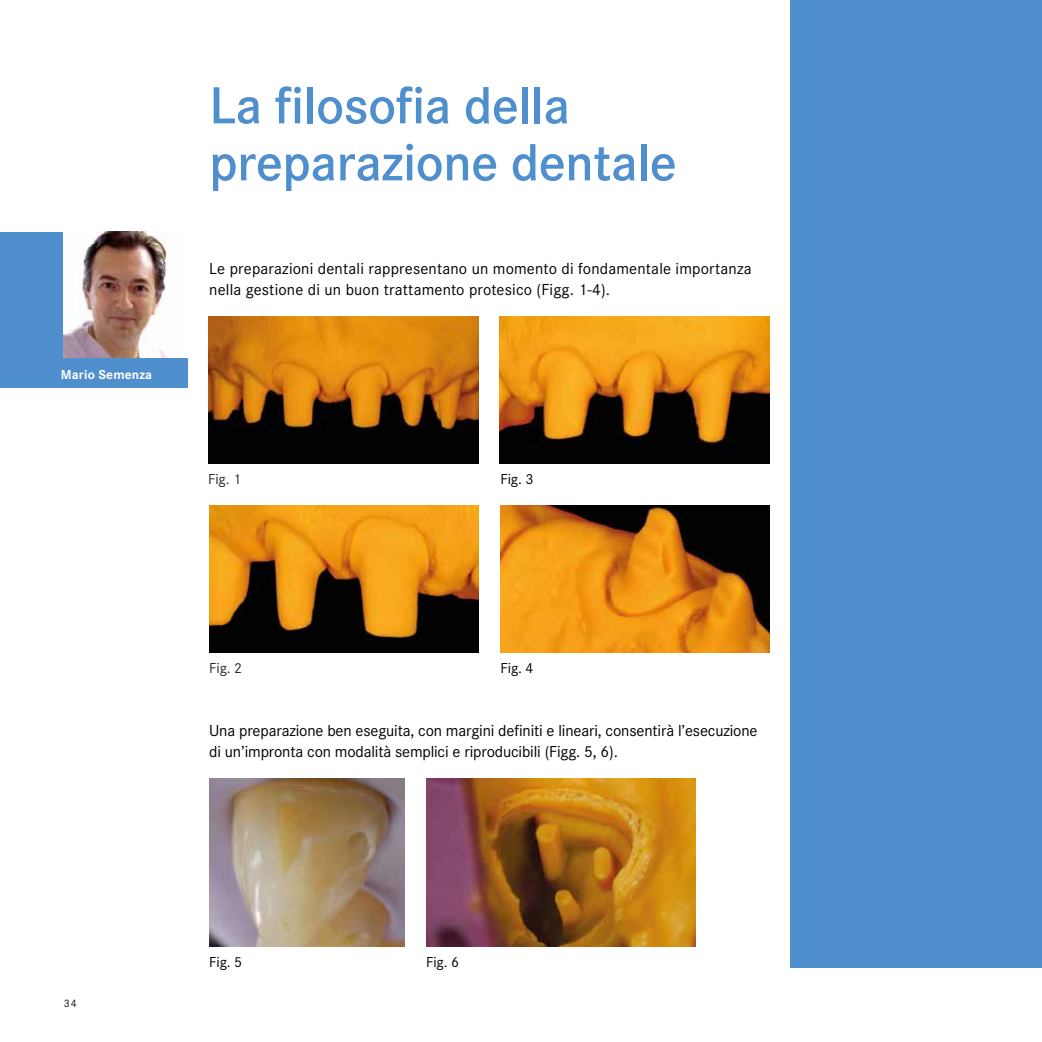
<style>
.page{position:relative;width:1042px;height:1042px;background:#fff}
.page>*{position:absolute;margin:0;border:0;box-sizing:border-box;transform-origin:0 0}
.t1{font:600 54px/57px "Corporate SOT";letter-spacing:-.01em;color:#4f8fcd}
.t2{font:16.5px/21px "Corporate SOT";letter-spacing:-.005em;color:#000}
.t3{font:15px "Corporate SOT";letter-spacing:-.005em;color:#000}
.t4{font:15px "Corporate SOT";letter-spacing:-.005em;color:#282727}
.t5{font:700 13.5px "Corporate SOT";letter-spacing:.01em;color:#fff}
.t6{font:500 11.25px "Corporate SOT";color:#282827}
</style>
<div class="page">
<div style="left:790px;top:0;width:252px;height:967px;background:#4f8fcd"></div>
<img style="left:209px;top:778px;width:196px;height:168px">
<img style="left:426px;top:778px;width:269px;height:168px">
<img style="left:208px;top:316px;width:270px;height:147px">
<img style="left:209px;top:505px;width:269px;height:147px">
<img style="left:499px;top:316px;width:270px;height:147px">
<img style="left:500px;top:505px;width:269px;height:147px">
<div style="left:0;top:232px;width:188px;height:156px;background:#4f8fcd"></div>
<img style="left:64px;top:232px;width:124px;height:125px">
<p class="t5" style="left:61px;top:364px;width:93px">Mario Semenza</p>
<h1 class="t1" style="left:209px;top:73px;width:469px">La filosofia della preparazione dentale</h1>
<p class="t2" style="left:209px;top:257px;width:544px">Le preparazioni dentali rappresentano un momento di fondamentale importanza nella gestione di un buon trattamento protesico (Figg. 1-4).</p>
<p class="t4" style="left:208px;top:468px;width:35px">Fig. 1</p>
<p class="t3" style="left:500px;top:468px;width:35px">Fig. 3</p>
<p class="t4" style="left:209px;top:657px;width:35px">Fig. 2</p>
<p class="t3" style="left:500px;top:657px;width:35px">Fig. 4</p>
<p class="t2" style="left:209px;top:719px;width:550px">Una preparazione ben eseguita, con margini definiti e lineari, consentirà l’esecuzione di un’impronta con modalità semplici e riproducibili (Figg. 5, 6).</p>
<p class="t6" style="left:64px;top:997px;width:15px">34</p>
<p class="t3" style="left:209px;top:951px;width:35px">Fig. 5</p>
<p class="t3" style="left:426px;top:951px;width:35px">Fig. 6</p>
</div>
